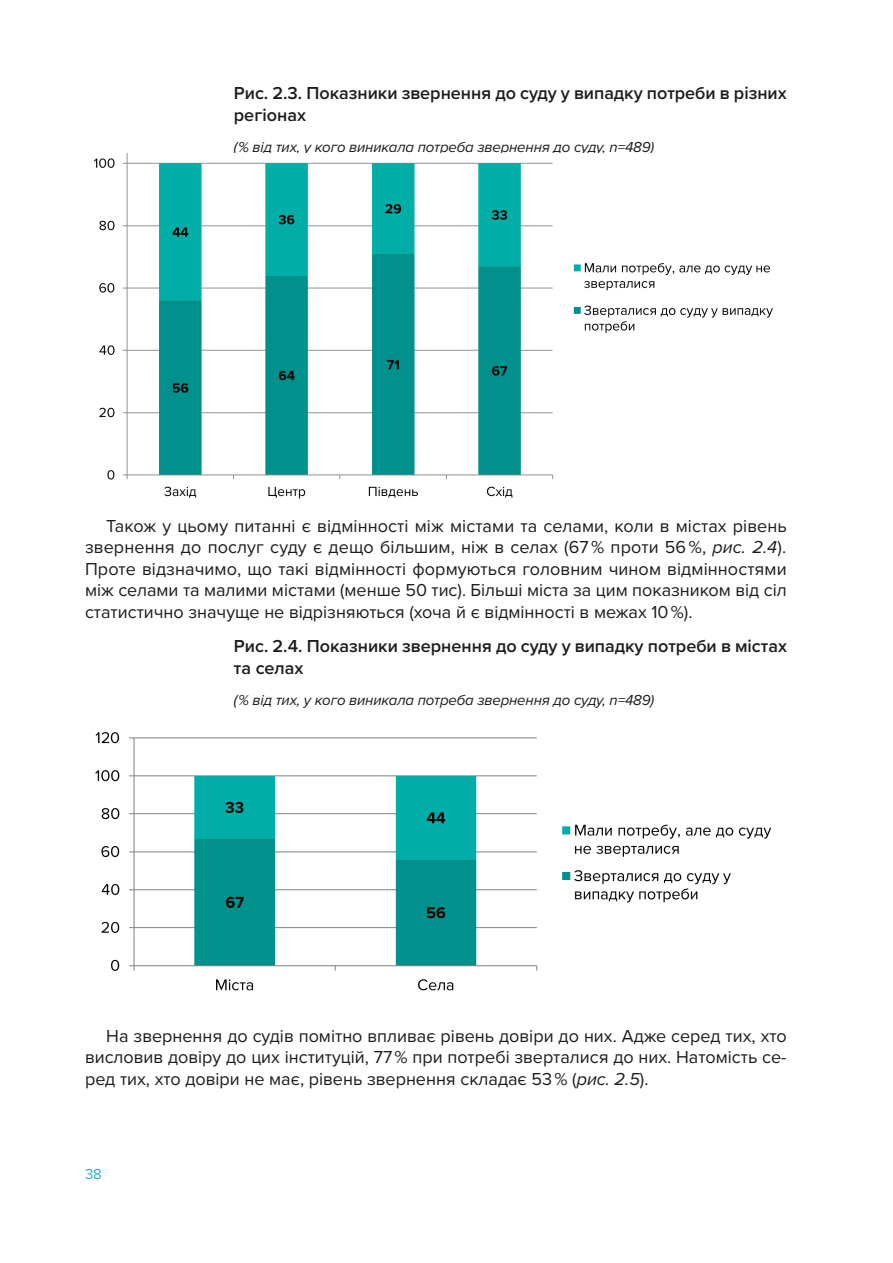
<style>
.page{position:relative;width:893px;height:1263px;background:#fff}
.page>*{position:absolute;margin:0;border:0;box-sizing:border-box;transform-origin:0 0}
.t1{font:18px/21.6px "Proxima Nova";color:#1d1d1b;text-align:justify}
.t2{font:600 18px/21.6px "Proxima Nova";color:#1d1d1b}
.t3{font:italic 15px "Proxima Nova";letter-spacing:-.01em;color:#1d1d1b}
.t4{font:15px "Proxima Nova";color:#2eb5b2}
.s1{font-style:italic}
</style>
<div class="page">
<img style="left:94px;top:154px;width:679px;height:345px">
<img style="left:95px;top:732px;width:677px;height:259px">
<p class="t2" style="left:234px;top:82px;width:554px">Рис. 2.3. Показники звернення до суду у випадку потреби в різних регіонах</p>
<p class="t3" style="left:234px;top:135px;width:422px">( % від тих, у кого виникала потреба звернення до суду, n=489)</p>
<p class="t1" style="left:85px;top:514px;width:703px;text-indent:21px">Також у цьому питанні є відмінності між містами та селами, коли в містах рівень звернення до послуг суду є дещо більшим, ніж в селах (67 % проти 56 %, <span class="s1">рис. 2.4</span>).<br>Проте відзначимо, що такі відмінності формуються головним чином відмінностями між селами та малими містами (менше 50 тис). Більші міста за цим показником від сіл статистично значуще не відрізняються (хоча й є відмінності в межах 10 %).</p>
<p class="t2" style="left:234px;top:635px;width:555px">Рис. 2.4. Показники звернення до суду у випадку потреби в містах та селах</p>
<p class="t3" style="left:234px;top:688px;width:422px">( % від тих, у кого виникала потреба звернення до суду, n=489)</p>
<p class="t1" style="left:85px;top:1024px;width:703px;text-indent:21px">На звернення до судів помітно впливає рівень довіри до них. Адже серед тих, хто висловив довіру до цих інституцій, 77 % при потребі зверталися до них. Натомість се&shy;ред тих, хто довіри не має, рівень звернення складає 53 % (<span class="s1">рис. 2.5</span>).</p>
<p class="t4" style="left:85px;top:1163px;width:18px">38</p>
</div>
